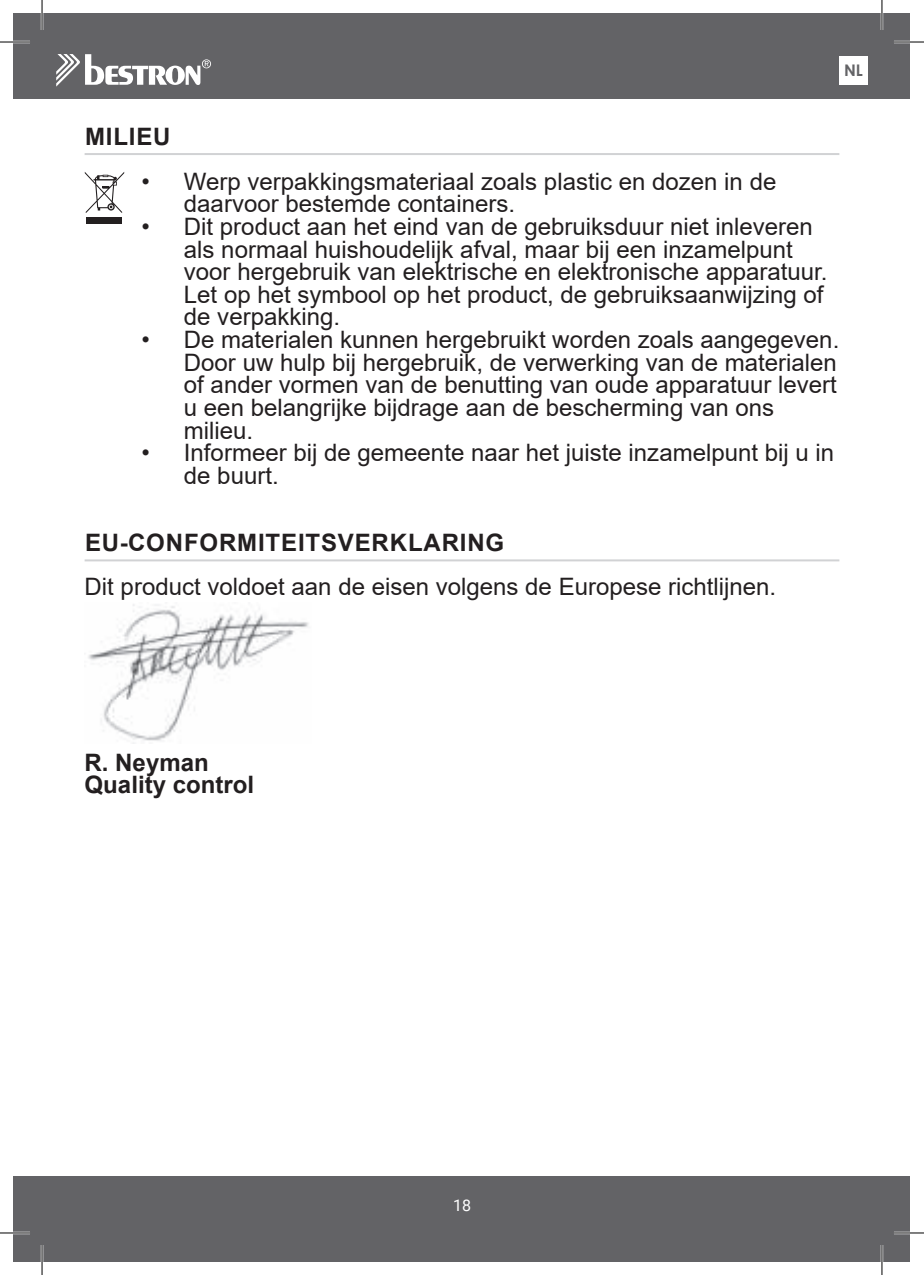
<style>
.page{position:relative;width:924px;height:1275px;background:#fff}
.page>*{position:absolute;margin:0;border:0;box-sizing:border-box;transform-origin:0 0}
.t1{font:24px/22.6px "Arial";color:#231f20}
.t2{font:700 24px "Arial";letter-spacing:.035em;color:#231f20}
.t3{font:700 24px/22px "Arial";color:#231f20}
.t4{font:16px "Roboto";color:#fff}
.t5{font:700 16px "Century Gothic";color:#636366}
</style>
<div class="page">
<hr style="left:85px;top:153px;width:754px;height:2px;background:#d1d2d4">
<hr style="left:85px;top:559px;width:754px;height:2px;background:#d1d2d4">
<div style="left:86px;top:217px;width:36px;height:6px;background:#231f20"></div>
<svg style="left:85px;top:172px;width:39px;height:41px"></svg>
<img style="left:88px;top:604px;width:221px;height:140px">
<div style="left:14px;top:14px;width:895px;height:85px;background:#636366"></div>
<div style="left:14px;top:1176px;width:895px;height:85px;background:#636366"></div>
<svg style="left:56px;top:54px;width:155px;height:33px"></svg>
<div style="left:839px;top:56px;width:28px;height:29px;background:#fff"></div>
<hr style="left:0;top:41px;width:30px;height:2px;background:#fff">
<hr style="left:893px;top:41px;width:30px;height:2px;background:#fff">
<hr style="left:0;top:1231px;width:30px;height:3px;background:#fff">
<hr style="left:893px;top:1231px;width:30px;height:3px;background:#fff">
<hr style="left:41px;top:0;width:2px;height:30px;background:#fff">
<hr style="left:41px;top:1245px;width:2px;height:30px;background:#fff">
<hr style="left:880px;top:0;width:2px;height:30px;background:#fff">
<hr style="left:880px;top:1245px;width:2px;height:30px;background:#fff">
<hr style="left:0;top:42px;width:30px;height:1px;background:#000">
<hr style="left:893px;top:42px;width:30px;height:1px;background:#000">
<hr style="left:0;top:1232px;width:30px;height:1px;background:#000">
<hr style="left:893px;top:1232px;width:30px;height:1px;background:#000">
<hr style="left:42px;top:0;width:1px;height:30px;background:#000">
<hr style="left:42px;top:1245px;width:1px;height:30px;background:#000">
<hr style="left:881px;top:0;width:1px;height:30px;background:#000">
<hr style="left:881px;top:1245px;width:1px;height:30px;background:#000">
<p class="t5" style="left:843px;top:65px;width:20px">NL</p>
<p class="t2" style="left:85px;top:127px;width:87px">MILIEU</p>
<p class="t1" style="left:184px;top:172px;width:593px;text-indent:-43px">• Werp verpakkingsmateriaal zoals plastic en dozen in de daarvoor bestemde containers.</p>
<p class="t1" style="left:184px;top:217px;width:645px;text-indent:-43px">• Dit product aan het eind van de gebruiksduur niet inleveren als normaal huishoudelijk afval, maar bij een inzamelpunt voor hergebruik van elektrische en elektronische apparatuur.<br>Let op het symbool op het product, de gebruiksaanwijzing of de verpakking.</p>
<p class="t1" style="left:184px;top:330px;width:656px;text-indent:-43px">• De materialen kunnen hergebruikt worden zoals aangegeven.<br>Door uw hulp bij hergebruik, de verwerking van de materialen of ander vormen van de benutting van oude apparatuur levert u een belangrijke bijdrage aan de bescherming van ons milieu.</p>
<p class="t1" style="left:184px;top:443px;width:651px;text-indent:-43px">• Informeer bij de gemeente naar het juiste inzamelpunt bij u in de buurt.</p>
<p class="t2" style="left:85px;top:533px;width:420px">EU-CONFORMITEITSVERKLARING</p>
<p class="t1" style="left:85px;top:577px;width:693px">Dit product voldoet aan de eisen volgens de Europese richtlijnen.</p>
<p class="t3" style="left:85px;top:754px;width:171px">R. Neyman<br>Quality control</p>
<p class="t4" style="left:453px;top:1198px;width:19px">18</p>
</div>
